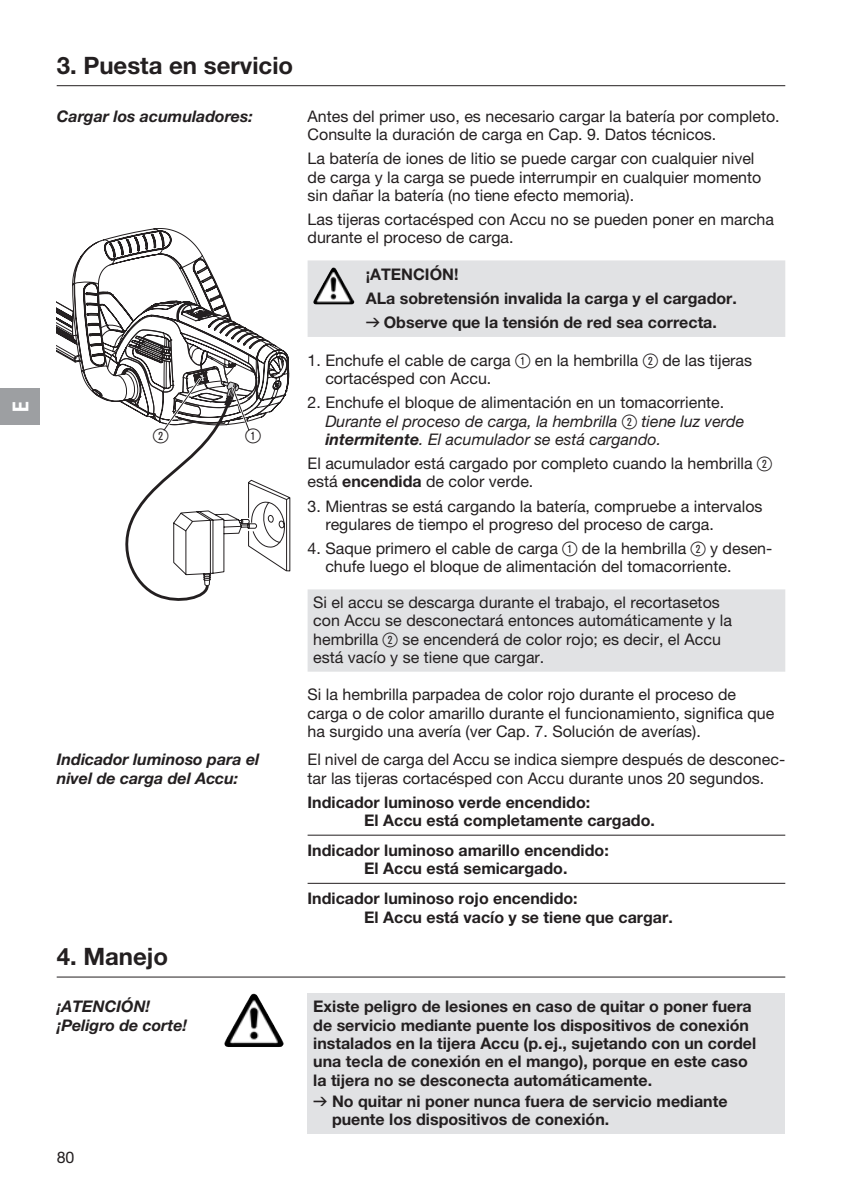
<style>
.page{position:relative;width:842px;height:1191px;background:#fff}
.page>*{position:absolute;margin:0;border:0;box-sizing:border-box;transform-origin:0 0}
.t1{font:700 24px "GARDENA Pro";color:#231f20}
.t2{font:22px "GARDENA Pro Bo Cond";color:#fff}
.t3{font:20px "Ziffernim Kreisund Quadrat BQ";color:#231f20}
.t4{font:16px/18.4px "GARDENA Pro";color:#231f20}
.t5{font:700 16px/18.4px "GARDENA Pro";color:#231f20}
.t6{font:italic 16px/18.4px "GARDENA Pro";color:#231f20}
.t7{font:italic 700 16px/18.4px "GARDENA Pro";color:#231f20}
.s1{font-family:"Formdruck";font-weight:400}
.s2{font-family:"Ziffernim Kreisund Quadrat BQ";font-size:20px}
.s3{font-style:normal}
.s4{font-family:"Ziffernim Kreisund Quadrat BQ";font-style:normal;font-size:20px}
.s5{font-weight:700}
</style>
<div class="page">
<div style="left:0;top:388px;width:40px;height:37px;background:#9d9fa2"></div>
<hr style="left:57px;top:85px;width:728px;height:1px;background:#231f20">
<svg style="left:308px;top:260px;width:477px;height:411px"></svg>
<svg style="left:57px;top:228px;width:233px;height:372px"></svg>
<img style="left:315px;top:268px;width:18px;height:30px">
<hr style="left:308px;top:834px;width:477px;height:1px;background:#231f20">
<hr style="left:308px;top:883px;width:477px;height:1px;background:#231f20">
<div style="left:308px;top:993px;width:477px;height:140px;background:#e1e2e4"></div>
<hr style="left:57px;top:976px;width:728px;height:1px;background:#231f20">
<img style="left:224px;top:994px;width:29px;height:50px">
<h2 class="t2" style="left:7px;top:412px;width:12px;rotate:-90deg">E</h2>
<h1 class="t1" style="left:57px;top:50px;width:238px">3. Puesta en servicio</h1>
<p class="t7" style="left:57px;top:106px;width:198px">Cargar los acumuladores:</p>
<p class="t3" style="left:153px;top:425px;width:17px">2</p>
<p class="t3" style="left:245px;top:425px;width:17px">1</p>
<p class="t4" style="left:308px;top:106px;width:474px">Antes del primer uso, es necesario cargar la batería por completo.<br>Consulte la duración de carga en Cap. 9. Datos técnicos.</p>
<p class="t4" style="left:308px;top:149px;width:455px">La batería de iones de litio se puede cargar con cualquier nivel de carga y la carga se puede interrumpir en cualquier momento sin dañar la batería (no tiene efecto memoria).</p>
<p class="t4" style="left:308px;top:210px;width:468px">Las tijeras cortacésped con Accu no se pueden poner en marcha durante el proceso de carga.</p>
<p class="t5" style="left:366px;top:262px;width:373px;line-height:24px">¡ATENCIÓN!<br>ALa sobretensión invalida la carga y el cargador. <span class="s1">v</span> Observe que la tensión de red sea correcta.</p>
<p class="t4" style="left:325px;top:350px;width:428px;text-indent:-18px">1. Enchufe el cable de carga <span class="s2">1</span> en la hembrilla <span class="s2">2</span> de las tijeras cortacésped con Accu.</p>
<p class="t6" style="left:325px;top:393px;width:420px;text-indent:-18px"><span class="s3">2. Enchufe el bloque de alimentación en un tomacorriente.<br></span>Durante el proceso de carga, la hembrilla <span class="s4">2</span> tiene luz verde <span class="s5">intermitente</span>. El acumulador se está cargando.</p>
<p class="t4" style="left:308px;top:454px;width:466px">El acumulador está cargado por completo cuando la hembrilla <span class="s2">2 </span>está <span class="s5">encendida</span> de color verde.</p>
<p class="t4" style="left:325px;top:496px;width:439px;text-indent:-18px">3. Mientras se está cargando la batería, compruebe a intervalos regulares de tiempo el progreso del proceso de carga.</p>
<p class="t4" style="left:325px;top:539px;width:448px;text-indent:-18px">4. Saque primero el cable de carga <span class="s2">1</span> de la hembrilla <span class="s2">2</span> y desen&shy;chufe luego el bloque de alimentación del tomacorriente.</p>
<p class="t4" style="left:313px;top:593px;width:420px">Si el accu se descarga durante el trabajo, el recortasetos con Accu se desconectará entonces automáticamente y la hembrilla <span class="s2">2</span> se encenderá de color rojo; es decir, el Accu está vacío y se tiene que cargar.</p>
<p class="t4" style="left:308px;top:685px;width:468px">Si la hembrilla parpadea de color rojo durante el proceso de carga o de color amarillo durante el funcionamiento, significa que ha surgido una avería (ver Cap. 7. Solución de averías).</p>
<p class="t7" style="left:57px;top:750px;width:204px">Indicador luminoso para el nivel de carga del Accu:</p>
<p class="t4" style="left:308px;top:750px;width:479px">El nivel de carga del Accu se indica siempre después de desconec&shy;tar las tijeras cortacésped con Accu durante unos 20 segundos.</p>
<p class="t5" style="left:364px;top:792px;width:292px;text-indent:-57px">Indicador luminoso verde encendido:<br>El Accu está completamente cargado.</p>
<p class="t5" style="left:364px;top:840px;width:246px;text-indent:-57px">Indicador luminoso amarillo encendido:<br>El Accu está semicargado.</p>
<p class="t5" style="left:364px;top:889px;width:310px;text-indent:-57px">Indicador luminoso rojo encendido:<br>El Accu está vacío y se tiene que cargar.</p>
<h1 class="t1" style="left:57px;top:941px;width:113px">4. Manejo</h1>
<p class="t7" style="left:57px;top:996px;width:132px">¡ATENCIÓN! ¡Peligro de corte!</p>
<p class="t5" style="left:313px;top:996px;width:444px">Existe peligro de lesiones en caso de quitar o poner fuera de servicio mediante puente los dispositivos de conexión instalados en la tijera Accu (p.ej., sujetando con un cordel una tecla de conexión en el mango), porque en este caso la tijera no se desconecta automáticamente.</p>
<p class="t5" style="left:332px;top:1091px;width:397px;text-indent:-19px"><span class="s1">v</span> No quitar ni poner nunca fuera de servicio mediante puente los dispositivos de conexión.</p>
<p class="t4" style="left:57px;top:1147px;width:19px">80</p>
</div>
